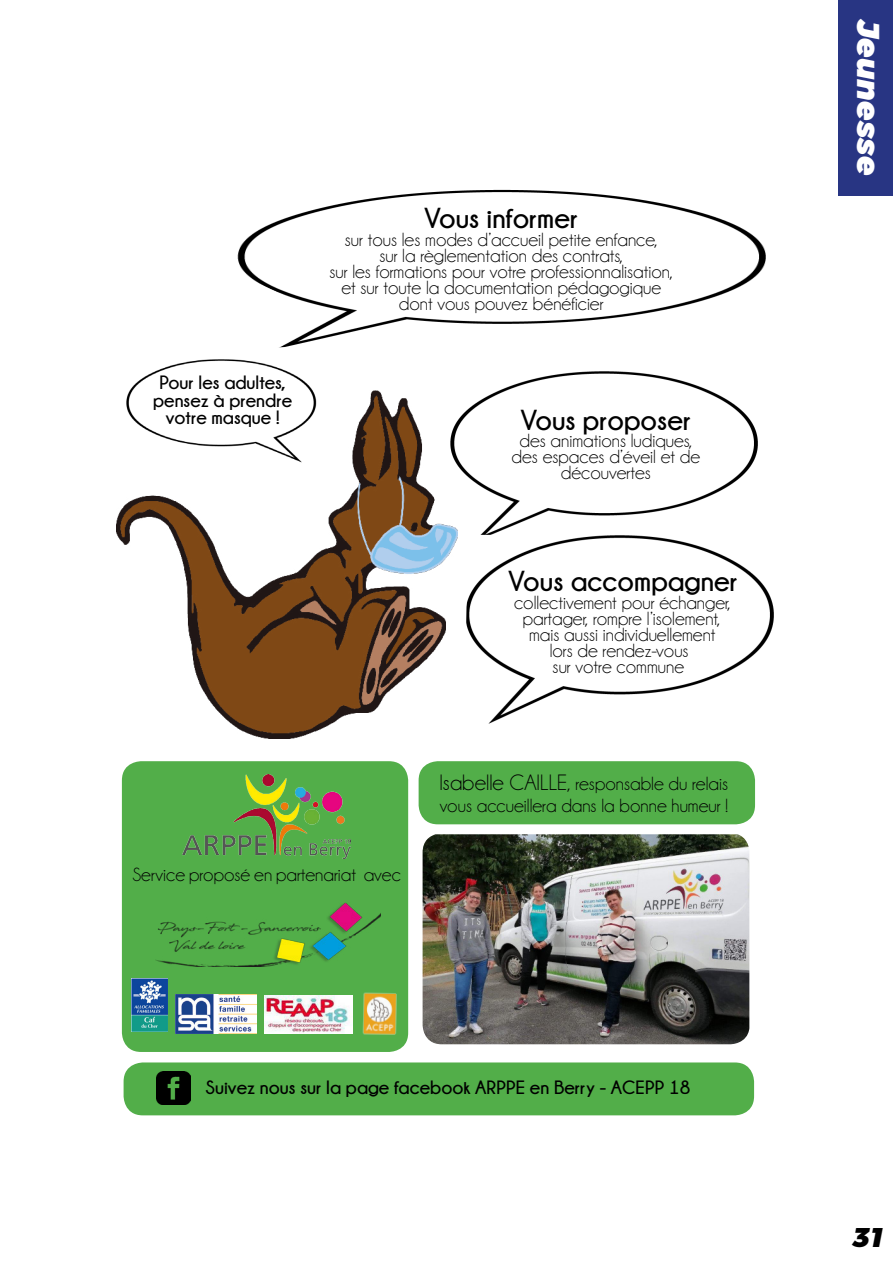
<style>
.page{position:relative;width:893px;height:1263px;background:#fff}
.page>*{position:absolute;margin:0;border:0;box-sizing:border-box;transform-origin:0 0}
.t1{font:italic 900 31.5px "Montserrat";color:#fff}
.t2{font:700 28.8px "Champagne&Limousines";color:#000}
.t3{font:italic 900 27px "Montserrat";color:#000}
.t4{font:19.2px/16px "Champagne&Limousines";color:#000;text-align:center}
.t5{font:700 19.2px/17.5px "Champagne&Limousines";color:#000;text-align:center}
.s1{font-size:22.35px}
</style>
<div class="page">
<div style="left:839px;top:0;width:54px;height:196px;background:#283583"></div>
<div style="left:122px;top:761px;width:286px;height:291px;background:#52ae49;border-radius:19px"></div>
<img style="left:362px;top:992px;width:35px;height:43px">
<img style="left:131px;top:979px;width:36px;height:52px">
<img style="left:457px;top:371px;width:301px;height:168px">
<img style="left:237px;top:189px;width:529px;height:158px">
<img style="left:464px;top:535px;width:310px;height:189px">
<div style="left:419px;top:761px;width:336px;height:63px;background:#52ae49;border-radius:19px"></div>
<div style="left:124px;top:1062px;width:630px;height:53px;background:#52ae49;border-radius:19px"></div>
<img style="left:157px;top:1071px;width:33px;height:33px">
<img style="left:175px;top:995px;width:81px;height:38px">
<img style="left:265px;top:996px;width:87px;height:37px">
<img style="left:182px;top:774px;width:169px;height:85px">
<img style="left:156px;top:902px;width:224px;height:64px">
<img style="left:423px;top:834px;width:326px;height:210px">
<img style="left:116px;top:390px;width:341px;height:348px">
<img style="left:123px;top:359px;width:196px;height:104px">
<p class="t5" style="left:153px;top:374px;width:140px">Pour les adultes, pensez à prendre votre masque !</p>
<h2 class="t2" style="left:424px;top:202px;width:155px">Vous informer</h2>
<p class="t4" style="left:330px;top:231px;width:345px">sur tous les modes d’accueil petite enfance,<br>sur la règlementation des contrats,<br>sur les formations pour votre professionnalisation, et sur toute la documentation pédagogique dont vous pouvez bénéficier</p>
<h2 class="t2" style="left:521px;top:404px;width:172px">Vous proposer</h2>
<p class="t4" style="left:512px;top:433px;width:190px">des animations ludiques, des espaces d’éveil et de découvertes</p>
<h2 class="t2" style="left:509px;top:566px;width:231px">Vous accompagner</h2>
<p class="t4" style="left:514px;top:595px;width:218px">collectivement pour échanger, partager, rompre l’isolement, mais aussi individuellement<br>lors de rendez-vous<br>sur votre commune</p>
<p class="t4" style="left:439px;top:772px;width:290px;line-height:22.4px;text-align:left"><span class="s1">Isabelle CAILLE</span>, responsable du relais vous accueillera dans la bonne humeur !</p>
<p class="t4" style="left:132px;top:867px;width:270px">Service proposé en partenariat avec</p>
<p class="t5" style="left:206px;top:1079px;width:486px">Suivez nous sur la page facebook ARPPE en Berry - ACEPP 18</p>
<h1 class="t1" style="left:894px;top:20px;width:157px;rotate:90deg">Jeunesse</h1>
<h3 class="t3" style="left:852px;top:1215px;width:32px">31</h3>
</div>
